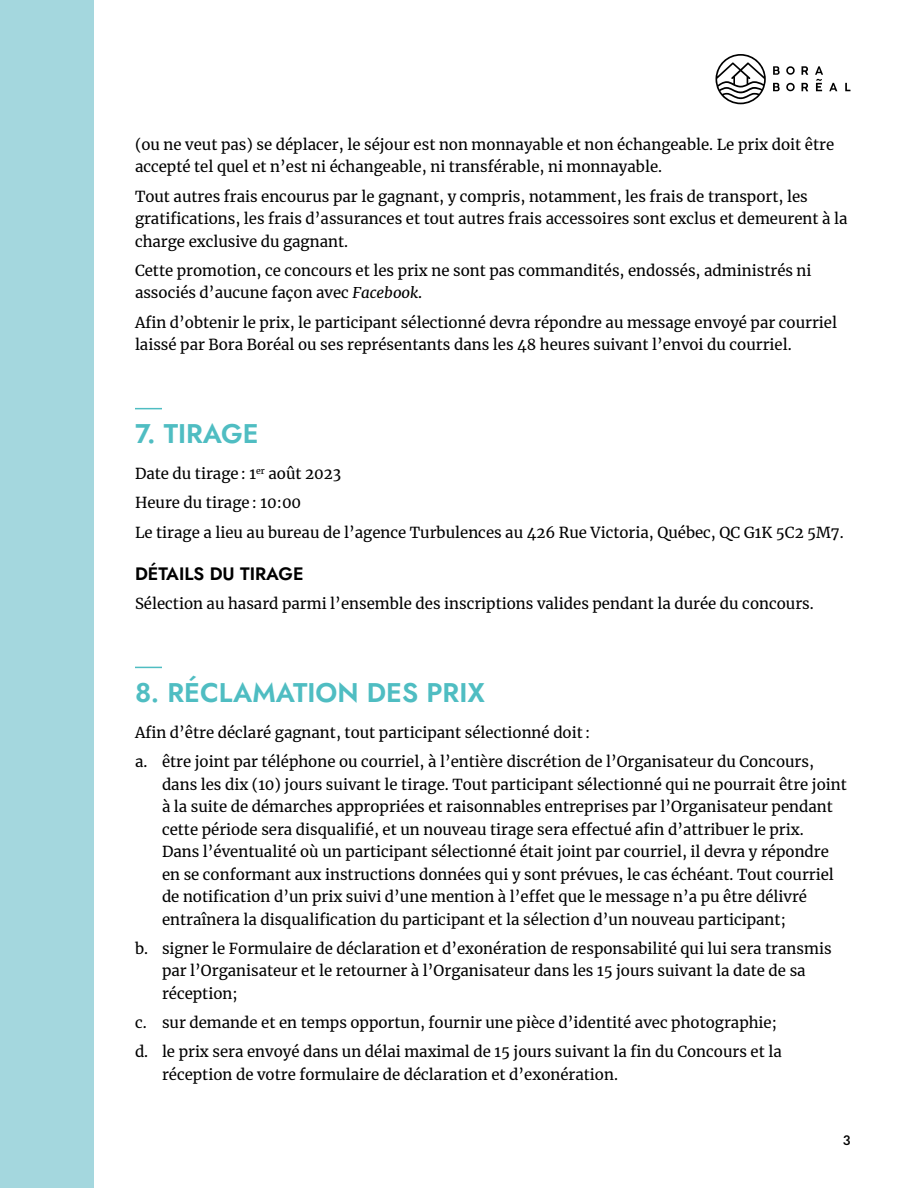
<style>
.page{position:relative;width:918px;height:1188px;background:#fff}
.page>*{position:absolute;margin:0;border:0;box-sizing:border-box;transform-origin:0 0}
.t1{font:27px "Renner it Semi";color:#4fbdc2}
.t2{font:18px "Renner it Semi";color:#000}
.t3{font:15px/22.5px "Merriweather";color:#000}
.t4{font:italic 500 13.5px "Renner";color:#000}
.s1{font-style:italic}
</style>
<div class="page">
<div style="left:0;top:0;width:94px;height:1188px;background:#a4d7de"></div>
<svg style="left:773px;top:66px;width:7px;height:9px"></svg>
<svg style="left:773px;top:83px;width:7px;height:8px"></svg>
<svg style="left:786px;top:66px;width:9px;height:9px"></svg>
<svg style="left:786px;top:83px;width:9px;height:8px"></svg>
<svg style="left:802px;top:66px;width:6px;height:9px"></svg>
<svg style="left:802px;top:83px;width:6px;height:8px"></svg>
<svg style="left:815px;top:66px;width:8px;height:25px"></svg>
<svg style="left:829px;top:83px;width:8px;height:8px"></svg>
<svg style="left:845px;top:83px;width:6px;height:8px"></svg>
<svg style="left:716px;top:54px;width:50px;height:50px"></svg>
<svg style="left:135px;top:408px;width:27px;height:1px"></svg>
<svg style="left:135px;top:667px;width:27px;height:1px"></svg>
<p class="t3" style="left:135px;top:133px;width:701px">(ou ne veut pas) se déplacer, le séjour est non monnayable et non échangeable. Le prix doit être accepté tel quel et n’est ni échangeable, ni transférable, ni monnayable.</p>
<p class="t3" style="left:135px;top:184px;width:714px">Tout autres frais encourus par le gagnant, y compris, notamment, les frais de transport, les gratifications, les frais d’assurances et tout autres frais accessoires sont exclus et demeurent à la charge exclusive du gagnant.</p>
<p class="t3" style="left:135px;top:259px;width:678px">Cette promotion, ce concours et les prix ne sont pas commandités, endossés, administrés ni associés d’aucune façon avec <span class="s1">Facebook</span>.</p>
<p class="t3" style="left:135px;top:310px;width:704px">Afin d’obtenir le prix, le participant sélectionné devra répondre au message envoyé par courriel laissé par Bora Boréal ou ses représentants dans les 48 heures suivant l’envoi du courriel.</p>
<h1 class="t1" style="left:135px;top:415px;width:125px">7. TIRAGE</h1>
<p class="t3" style="left:135px;top:459px;width:710px;line-height:29.2px">Date du tirage : 1<sup>er</sup> août 2023<br>Heure du tirage : 10:00<br>Le tirage a lieu au bureau de l’agence Turbulences au 426 Rue Victoria, Québec, QC G1K 5C2 5M7.</p>
<p class="t2" style="left:135px;top:561px;width:170px">DÉTAILS DU TIRAGE</p>
<p class="t3" style="left:135px;top:592px;width:680px">Sélection au hasard parmi l’ensemble des inscriptions valides pendant la durée du concours.</p>
<h1 class="t1" style="left:135px;top:674px;width:351px">8. RÉCLAMATION DES PRIX</h1>
<p class="t3" style="left:135px;top:717px;width:681px;line-height:29.2px">Afin d’être déclaré gagnant, tout participant sélectionné doit :<br>a. être joint par téléphone ou courriel, à l’entière discrétion de l’Organisateur du Concours,</p>
<p class="t3" style="left:162px;top:773px;width:686px">dans les dix (10) jours suivant le tirage. Tout participant sélectionné qui ne pourrait être joint à la suite de démarches appropriées et raisonnables entreprises par l’Organisateur pendant cette période sera disqualifié, et un nouveau tirage sera effectué afin d’attribuer le prix.<br>Dans l’éventualité où un participant sélectionné était joint par courriel, il devra y répondre en se conformant aux instructions données qui y sont prévues, le cas échéant. Tout courriel de notification d’un prix suivi d’une mention à l’effet que le message n’a pu être délivré entraînera la disqualification du participant et la sélection d’un nouveau participant;</p>
<p class="t3" style="left:162px;top:937px;width:671px;text-indent:-27px">b. signer le Formulaire de déclaration et d’exonération de responsabilité qui lui sera transmis par l’Organisateur et le retourner à l’Organisateur dans les 15 jours suivant la date de sa réception;</p>
<p class="t3" style="left:135px;top:1008px;width:648px;line-height:29.2px">c. sur demande et en temps opportun, fournir une pièce d’identité avec photographie; d. le prix sera envoyé dans un délai maximal de 15 jours suivant la fin du Concours et la</p>
<p class="t3" style="left:162px;top:1063px;width:458px">réception de votre formulaire de déclaration et d’exonération.</p>
<p class="t4" style="left:843px;top:1131px;width:9px">3</p>
</div>
